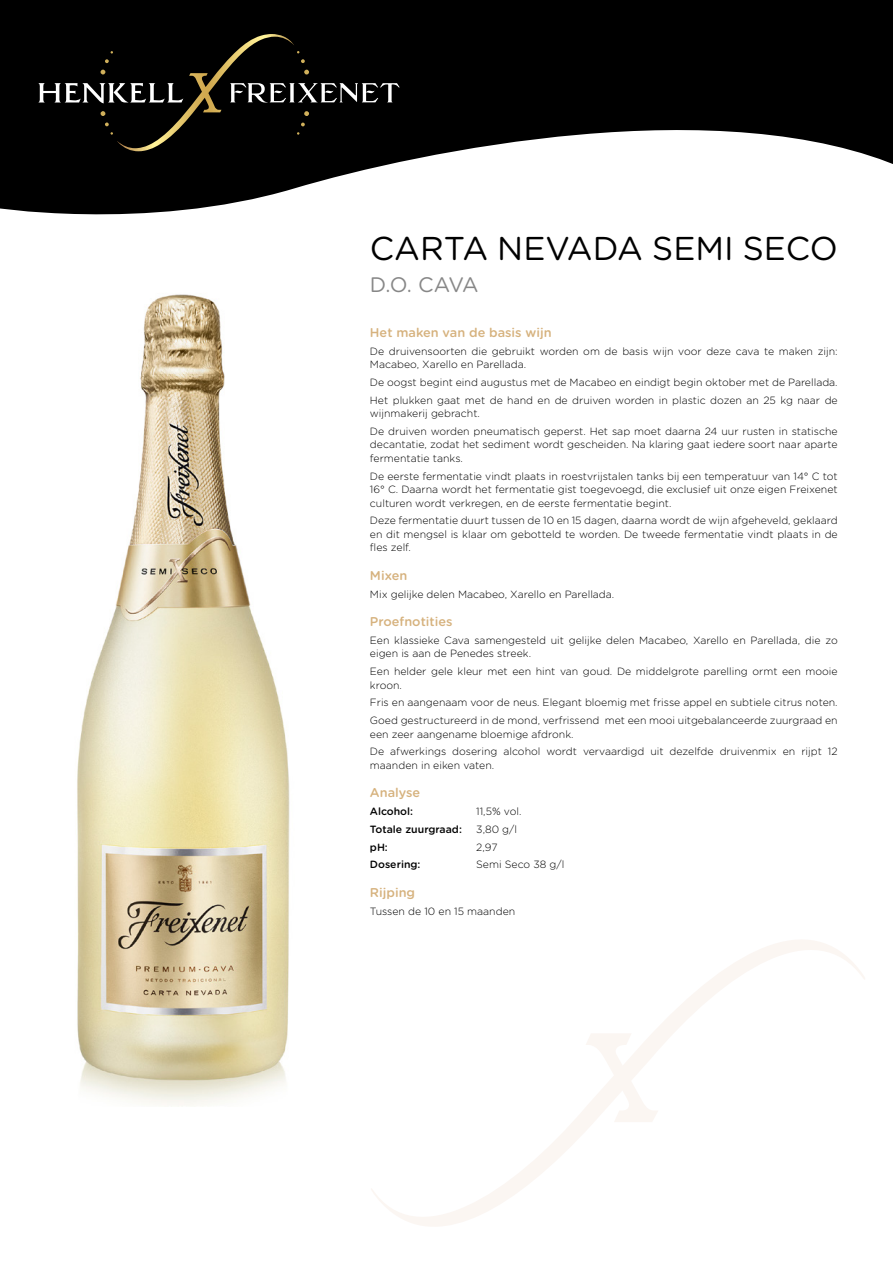
<style>
.page{position:relative;width:893px;height:1263px;background:#fff}
.page>*{position:absolute;margin:0;border:0;box-sizing:border-box;transform-origin:0 0}
.t1{font:33px "Gotham Rounded";color:#000}
.t2{font:21px "Gotham Rounded";color:#878787}
.t3{font:500 12.75px "Gotham Rounded";color:#d6b27e}
.t4{font:300 10.5px/13.5px "Gotham Rounded";color:#000}
.t5{font:500 10.5px "Gotham Rounded";color:#000}
</style>
<div class="page">
<svg style="left:0;top:0;width:893px;height:215px;fill:#000"></svg>
<svg style="left:38px;top:34px;width:362px;height:117px;background:#12110e"></svg>
<svg style="left:371px;top:940px;width:494px;height:286px"></svg>
<img style="left:77px;top:294px;width:213px;height:812px">
<h1 class="t1" style="left:370px;top:226px;width:469px">CARTA NEVADA SEMI SECO</h1>
<h2 class="t2" style="left:370px;top:270px;width:110px">D.O. CAVA</h2>
<p class="t3" style="left:370px;top:323px;width:183px">Het maken van de basis wijn</p>
<p class="t4" style="left:370px;top:344px;width:469px">De druivensoorten die gebruikt worden om de basis wijn voor deze cava te maken zijn:<br>Macabeo, Xarello en Parellada.</p>
<p class="t4" style="left:370px;top:373px;width:469px;line-height:17.7px">De oogst begint eind augustus met de Macabeo en eindigt begin oktober met de Parellada.<br>Het plukken gaat met de hand en de druiven worden in plastic dozen an 25 kg naar de</p>
<p class="t4" style="left:370px;top:404px;width:469px;line-height:17.7px">wijnmakerij gebracht.<br>De druiven worden pneumatisch geperst. Het sap moet daarna 24 uur rusten in statische</p>
<p class="t4" style="left:370px;top:437px;width:469px">decantatie, zodat het sediment wordt gescheiden. Na klaring gaat iedere soort naar aparte fermentatie tanks.</p>
<p class="t4" style="left:370px;top:469px;width:469px;text-align:justify">De eerste fermentatie vindt plaats in roestvrijstalen tanks bij een temperatuur van 14° C tot 16° C. Daarna wordt het fermentatie gist toegevoegd, die exclusief uit onze eigen Freixenet culturen wordt verkregen, en de eerste fermentatie begint.</p>
<p class="t4" style="left:370px;top:513px;width:469px;text-align:justify">Deze fermentatie duurt tussen de 10 en 15 dagen, daarna wordt de wijn afgeheveld, geklaard en dit mengsel is klaar om gebotteld te worden. De tweede fermentatie vindt plaats in de fles zelf.</p>
<p class="t3" style="left:370px;top:566px;width:39px">Mixen</p>
<p class="t4" style="left:370px;top:587px;width:246px">Mix gelijke delen Macabeo, Xarello en Parellada.</p>
<p class="t3" style="left:370px;top:612px;width:84px">Proefnotities</p>
<p class="t4" style="left:370px;top:633px;width:469px">Een klassieke Cava samengesteld uit gelijke delen Macabeo, Xarello en Parellada, die zo eigen is aan de Penedes streek.</p>
<p class="t4" style="left:370px;top:664px;width:469px">Een helder gele kleur met een hint van goud. De middelgrote parelling ormt een mooie kroon.</p>
<p class="t4" style="left:370px;top:693px;width:469px;line-height:17.7px">Fris en aangenaam voor de neus. Elegant bloemig met frisse appel en subtiele citrus noten.<br>Goed gestructureerd in de mond, verfrissend met een mooi uitgebalanceerde zuurgraad en</p>
<p class="t4" style="left:370px;top:725px;width:469px;line-height:17.7px">een zeer aangename bloemige afdronk.<br>De afwerkings dosering alcohol wordt vervaardigd uit dezelfde druivenmix en rijpt 12</p>
<p class="t4" style="left:370px;top:758px;width:126px">maanden in eiken vaten.</p>
<p class="t3" style="left:370px;top:784px;width:52px">Analyse</p>
<p class="t5" style="left:370px;top:804px;width:45px">Alcohol:</p>
<p class="t4" style="left:476px;top:804px;width:47px">11,5% vol.</p>
<p class="t5" style="left:370px;top:822px;width:93px">Totale zuurgraad:</p>
<p class="t4" style="left:476px;top:822px;width:42px">3,80 g/l</p>
<p class="t5" style="left:370px;top:839px;width:19px">pH:</p>
<p class="t4" style="left:476px;top:840px;width:23px">2,97</p>
<p class="t5" style="left:370px;top:857px;width:52px">Dosering:</p>
<p class="t4" style="left:476px;top:857px;width:90px">Semi Seco 38 g/l</p>
<p class="t3" style="left:370px;top:883px;width:47px">Rijping</p>
<p class="t4" style="left:370px;top:904px;width:147px">Tussen de 10 en 15 maanden</p>
</div>
